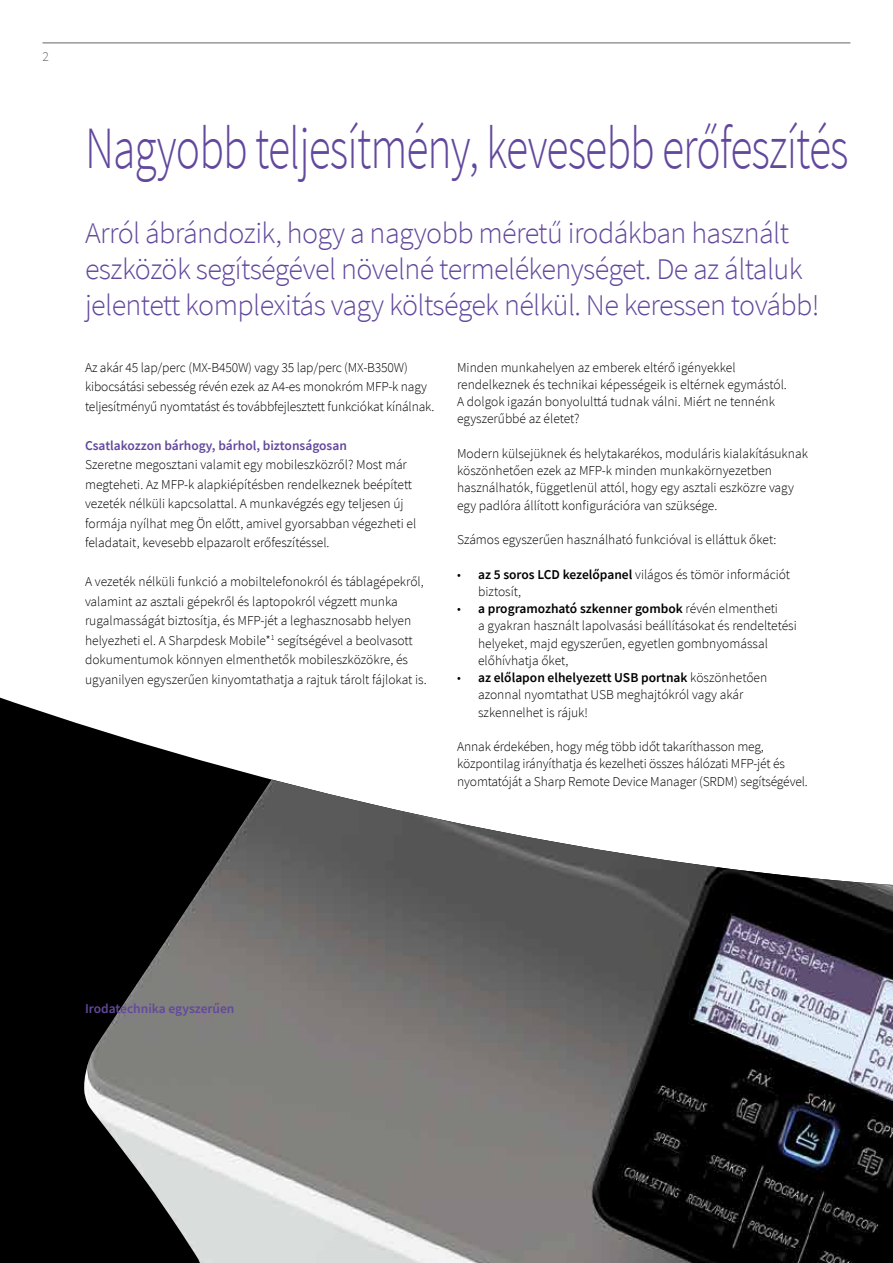
<style>
.page{position:relative;width:893px;height:1263px;background:#fff}
.page>*{position:absolute;margin:0;border:0;box-sizing:border-box;transform-origin:0 0}
.t1{font:300 60px "Source Sans Pro";letter-spacing:-.02em;color:#62489d;scale:.76 1}
.t2{font:300 30px/36px "Source Sans Pro";letter-spacing:-.02em;color:#62489d}
.t3{font:300 13.5px/17.2px "Source Sans Pro";color:#000}
.t4{font:600 13.5px "Source Sans Pro";color:#62489d}
.t5{font:300 13.5px "Source Sans Pro";color:#636466}
.s1{font-weight:600}
</style>
<div class="page">
<hr style="left:43px;top:43px;width:807px;height:1px;background:#636466">
<svg style="left:0;top:697px;width:270px;height:566px;fill:#000"></svg>
<img style="left:83px;top:779px;width:810px;height:484px">
<p class="t5" style="left:43px;top:48px;width:8px">2</p>
<h1 class="t1" style="left:85px;top:112px;width:1006px">Nagyobb teljesítmény, kevesebb erőfeszítés</h1>
<h2 class="t2" style="left:85px;top:215px;width:736px">Arról ábrándozik, hogy a nagyobb méretű irodákban használt eszközök segítségével növelné termelékenységet. De az általuk jelentett komplexitás vagy költségek nélkül. Ne keressen tovább!</h2>
<p class="t3" style="left:85px;top:357px;width:351px;line-height:19.5px">Az akár 45 lap/perc (MX-B450W) vagy 35 lap/perc (MX-B350W) kibocsátási sebesség révén ezek az A4-es monokróm MFP-k nagy teljesítményű nyomtatást és továbbfejlesztett funkciókat kínálnak.</p>
<p class="t4" style="left:85px;top:436px;width:263px">Csatlakozzon bárhogy, bárhol, biztonságosan</p>
<p class="t3" style="left:85px;top:455px;width:333px;line-height:19.5px">Szeretne megosztani valamit egy mobileszközről? Most már megteheti. Az MFP-k alapkiépítésben rendelkeznek beépített vezeték nélküli kapcsolattal. A munkavégzés egy teljesen új formája nyílhat meg Ön előtt, amivel gyorsabban végezheti el feladatait, kevesebb elpazarolt erőfeszítéssel.</p>
<p class="t3" style="left:85px;top:572px;width:343px;line-height:19.5px">A vezeték nélküli funkció a mobiltelefonokról és táblagépekről, valamint az asztali gépekről és laptopokról végzett munka rugalmasságát biztosítja, és MFP-jét a leghasznosabb helyen helyezheti el. A Sharpdesk Mobile*<sup>1</sup> segítségével a beolvasott dokumentumok könnyen elmenthetők mobileszközökre, és ugyanilyen egyszerűen kinyomtathatja a rajtuk tárolt fájlokat is.</p>
<p class="t3" style="left:457px;top:358px;width:331px">Minden munkahelyen az emberek eltérő igényekkel rendelkeznek és technikai képességeik is eltérnek egymástól.<br>A dolgok igazán bonyolulttá tudnak válni. Miért ne tennénk egyszerűbbé az életet?</p>
<p class="t3" style="left:457px;top:445px;width:352px">Modern külsejüknek és helytakarékos, moduláris kialakításuknak köszönhetően ezek az MFP-k minden munkakörnyezetben használhatók, függetlenül attól, hogy egy asztali eszközre vagy egy padlóra állított konfigurációra van szüksége.</p>
<p class="t3" style="left:457px;top:531px;width:321px">Számos egyszerűen használható funkcióval is elláttuk őket:</p>
<p class="t3" style="left:478px;top:565px;width:313px;text-indent:-21px">• <span class="s1">az 5 soros LCD kezelőpanel</span> világos és tömör információt biztosít,</p>
<p class="t3" style="left:478px;top:600px;width:320px;text-indent:-21px">• <span class="s1">a programozható szkenner gombok</span> révén elmentheti<br>a gyakran használt lapolvasási beállításokat és rendeltetési helyeket, majd egyszerűen, egyetlen gombnyomással előhívhatja őket,</p>
<p class="t3" style="left:478px;top:669px;width:291px;text-indent:-21px">• <span class="s1">az előlapon elhelyezett USB portnak</span> köszönhetően azonnal nyomtathat USB meghajtókról vagy akár szkennelhet is rájuk!</p>
<p class="t3" style="left:457px;top:738px;width:352px">Annak érdekében, hogy még több időt takaríthasson meg, központilag irányíthatja és kezelheti összes hálózati MFP-jét és nyomtatóját a Sharp Remote Device Manager (SRDM) segítségével.</p>
<p class="t4" style="left:85px;top:999px;width:151px">Irodatechnika egyszerűen</p>
</div>
